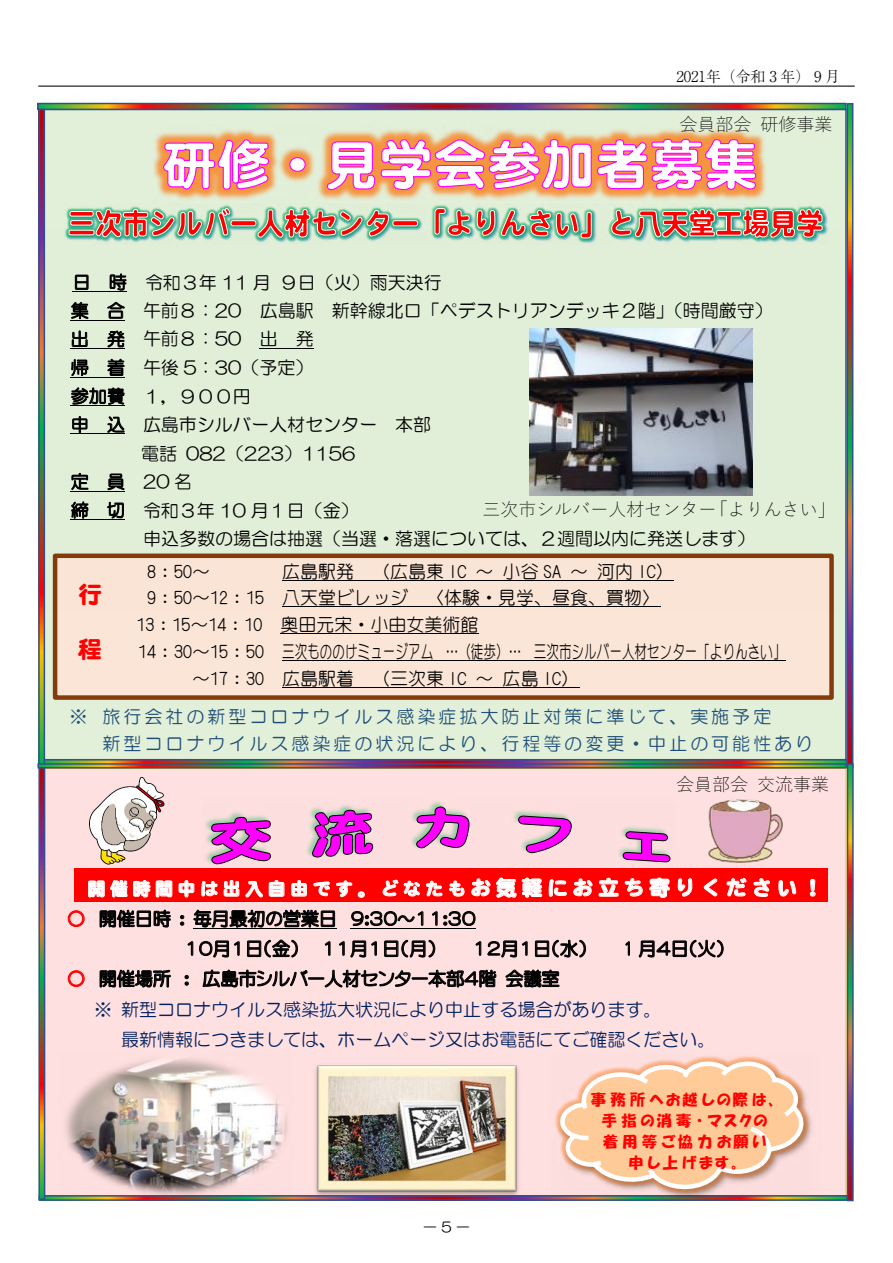
<style>
.page{position:relative;width:893px;height:1263px;background:#fff}
.page>*{position:absolute;margin:0;border:0;box-sizing:border-box;transform-origin:0 0}
.t1{font:24px "DF Maru Gothic SB WINP RKSJ H";color:#f00}
.t2{font:18px "HG Maru Gothic MPRO";color:#000}
.t3{font:18px "Yenti EG Medium SJIS";color:#000}
.t4{font:18px/30px "FGP Maru Gothic Ca M";color:#000}
.t5{font:18px/27px "HG Maru Gothic MPRO";letter-spacing:.165em;color:#1f4e79}
.t6{font:18px/30px "HG Maru Gothic MPRO";color:#002060}
.t7{font:300 18px "Yu Gothic";color:#000}
.t8{font:18px "DF Maru Gothic SB WINP RKSJ H";letter-spacing:.25em;color:#fff}
.t9{font:15px/21px "HGP Soei Kakupoptai";letter-spacing:.3em;color:#f00;text-align:center}
.t10{font:300 14.85px "Ryumin Pro";color:#000}
.t11{font:13.8px "HG Maru Gothic MPRO";color:#000;scale:1.1 1}
.s1{font-size:21px}
.s2{color:#f00}
</style>
<div class="page">
<div style="left:44px;top:109px;width:802px;height:651px;background:#e2f0d9"></div>
<div style="left:55px;top:556px;width:776px;height:141px;background:#fbe5d6"></div>
<div style="left:53px;top:553px;width:781px;height:147px;border:4px solid #843c0c"></div>
<hr style="left:280px;top:633px;width:198px;height:1px;background:#000">
<hr style="left:282px;top:660px;width:504px;height:1px;background:#000">
<hr style="left:282px;top:687px;width:297px;height:1px;background:#000">
<div style="left:44px;top:768px;width:802px;height:428px;background:#ffe0e0"></div>
<svg style="left:45px;top:762px;width:800px;height:1px"></svg>
<div style="left:38px;top:759px;width:810px;height:8px;border:2px solid #2f528f"></div>
<svg style="left:40px;top:106px;width:803px;height:1px"></svg>
<div style="left:37px;top:103px;width:809px;height:7px;border:2px solid #2f528f"></div>
<svg style="left:849px;top:106px;width:1px;height:657px"></svg>
<div style="left:846px;top:103px;width:7px;height:665px;border:2px solid #2f528f"></div>
<svg style="left:41px;top:112px;width:1px;height:650px"></svg>
<div style="left:38px;top:109px;width:7px;height:656px;border:2px solid #2f528f"></div>
<div style="left:74px;top:869px;width:754px;height:33px;background:#f00"></div>
<hr style="left:193px;top:928px;width:144px;height:1px;background:#000">
<hr style="left:350px;top:928px;width:126px;height:1px;background:#000">
<img style="left:315px;top:1065px;width:204px;height:130px">
<img style="left:65px;top:1058px;width:223px;height:137px">
<svg style="left:205px;top:806px;width:466px;height:59px"></svg>
<div style="left:39px;top:1195px;width:809px;height:6px;border:2px solid #2f528f"></div>
<div style="left:37px;top:763px;width:810px;height:5px;border:2px solid #2f528f"></div>
<svg style="left:850px;top:766px;width:1px;height:432px"></svg>
<div style="left:847px;top:763px;width:7px;height:438px;border:2px solid #2f528f"></div>
<svg style="left:41px;top:770px;width:1px;height:427px"></svg>
<div style="left:38px;top:767px;width:7px;height:433px;border:2px solid #2f528f"></div>
<img style="left:153px;top:129px;width:613px;height:68px">
<svg style="left:162px;top:138px;width:595px;height:53px;background:#f8b0b7"></svg>
<svg style="left:68px;top:197px;width:755px;height:34px"></svg>
<img style="left:44px;top:231px;width:790px;height:380px">
<hr style="left:73px;top:291px;width:54px;height:1px;background:#000">
<hr style="left:71px;top:320px;width:54px;height:1px;background:#000">
<hr style="left:71px;top:348px;width:54px;height:1px;background:#000">
<hr style="left:260px;top:348px;width:54px;height:1px;background:#000">
<hr style="left:71px;top:377px;width:54px;height:1px;background:#000">
<hr style="left:71px;top:405px;width:54px;height:1px;background:#000">
<hr style="left:71px;top:433px;width:54px;height:1px;background:#000">
<hr style="left:71px;top:491px;width:54px;height:1px;background:#000">
<hr style="left:71px;top:519px;width:54px;height:1px;background:#000">
<img style="left:550px;top:1121px;width:270px;height:80px">
<img style="left:552px;top:1056px;width:259px;height:141px">
<svg style="left:559px;top:1061px;width:247px;height:129px"></svg>
<img style="left:563px;top:1088px;width:246px;height:107px">
<img style="left:530px;top:328px;width:223px;height:167px">
<img style="left:89px;top:776px;width:76px;height:89px">
<img style="left:708px;top:800px;width:75px;height:62px">
<hr style="left:38px;top:86px;width:817px;height:1px;background:#000">
<p class="t10" style="left:676px;top:65px;width:180px">2021年（令和 3 年） 9 月　</p>
<p class="t7" style="left:679px;top:108px;width:154px">会員部会研修事業</p>
<p class="t2" style="left:73px;top:273px;width:370px">日 時 令和３年 11 月９日（火）雨天決行</p>
<p class="t2" style="left:71px;top:302px;width:703px">集 合 午前８：20 広島駅 新幹線北口「ペデストリアンデッキ２階」（時間厳守）</p>
<p class="t2" style="left:71px;top:330px;width:244px">出 発 午前８：50 出 発</p>
<p class="t2" style="left:71px;top:359px;width:244px">帰 着 午後 5：30（予定）</p>
<p class="t2" style="left:71px;top:387px;width:182px">参加費 １，９００円</p>
<p class="t2" style="left:71px;top:415px;width:362px">申 込 広島市シルバー人材センター 本部</p>
<p class="t2" style="left:141px;top:444px;width:216px">電話 082（223）1156</p>
<p class="t2" style="left:71px;top:473px;width:123px">定 員 20名</p>
<p class="t2" style="left:71px;top:501px;width:289px">締 切 令和３年 10 月１日（金）</p>
<p class="t2" style="left:143px;top:530px;width:614px">申込多数の場合は抽選（当選・落選については、２週間以内に発送します）</p>
<h1 class="t1" style="left:78px;top:582px;width:26px">行</h1>
<h1 class="t1" style="left:78px;top:637px;width:26px">程</h1>
<p class="t7" style="left:483px;top:493px;width:355px">三次市シルバー人材センター「よりんさい」</p>
<p class="t3" style="left:147px;top:563px;width:64px">8：50～</p>
<p class="t3" style="left:282px;top:563px;width:393px">広島駅発 （広島東 IC ～小谷 SA ～河内 IC）</p>
<p class="t3" style="left:147px;top:589px;width:514px">9：50～12：15 八天堂ビレッジ 〈体験・見学、昼食、買物〉</p>
<p class="t3" style="left:136px;top:616px;width:343px">13：15～14：10 奥田元宋・小由女美術館</p>
<p class="t3" style="left:138px;top:643px;width:649px">14：30～15：50 三次もののけミュージアム …（徒歩）… 三次市シルバー人材センター「よりんさい」</p>
<p class="t3" style="left:192px;top:670px;width:389px">～17：30 広島駅着 （三次東 IC ～広島 IC）</p>
<p class="t5" style="left:102px;top:703px;width:712px;text-indent:-33px">※ 旅行会社の新型コロナウイルス感染症拡大防止対策に準じて、実施予定<br>新型コロナウイルス感染症の状況により、行程等の変更・中止の可能性あり</p>
<p class="t7" style="left:676px;top:767px;width:154px">会員部会交流事業</p>
<p class="t8" style="left:87px;top:880px;width:737px">開催時間中は出入自由です。どなたも<span class="s1">お気軽にお立ち寄りください！</span></p>
<p class="t4" style="left:184px;top:904px;width:293px;text-indent:-117px"><span class="s2">○</span> 開催日時 ： 毎月最初の営業日 ９:３０～１１:３０<br>１０月１日（金）</p>
<p class="t4" style="left:322px;top:934px;width:116px">１１月１日（月）</p>
<p class="t4" style="left:472px;top:934px;width:116px">１２月１日（水）</p>
<p class="t4" style="left:623px;top:934px;width:103px">1 月４日（火）</p>
<p class="t4" style="left:67px;top:964px;width:494px"><span class="s2">○</span> 開催場所 ： 広島市シルバー人材センター本部４階 会議室</p>
<p class="t6" style="left:121px;top:994px;width:595px;text-indent:-27px">※ 新型コロナウイルス感染拡大状況により中止する場合があります。<br>最新情報につきましては、ホームページ又はお電話にてご確認ください。</p>
<p class="t11" style="left:422px;top:1220px;width:45px">－5－</p>
<p class="t9" style="left:591px;top:1089px;width:189px">事務所へお越しの際は、手指の消毒・マスクの<br>着用等ご協力お願い<br>申し上げます。</p>
</div>
